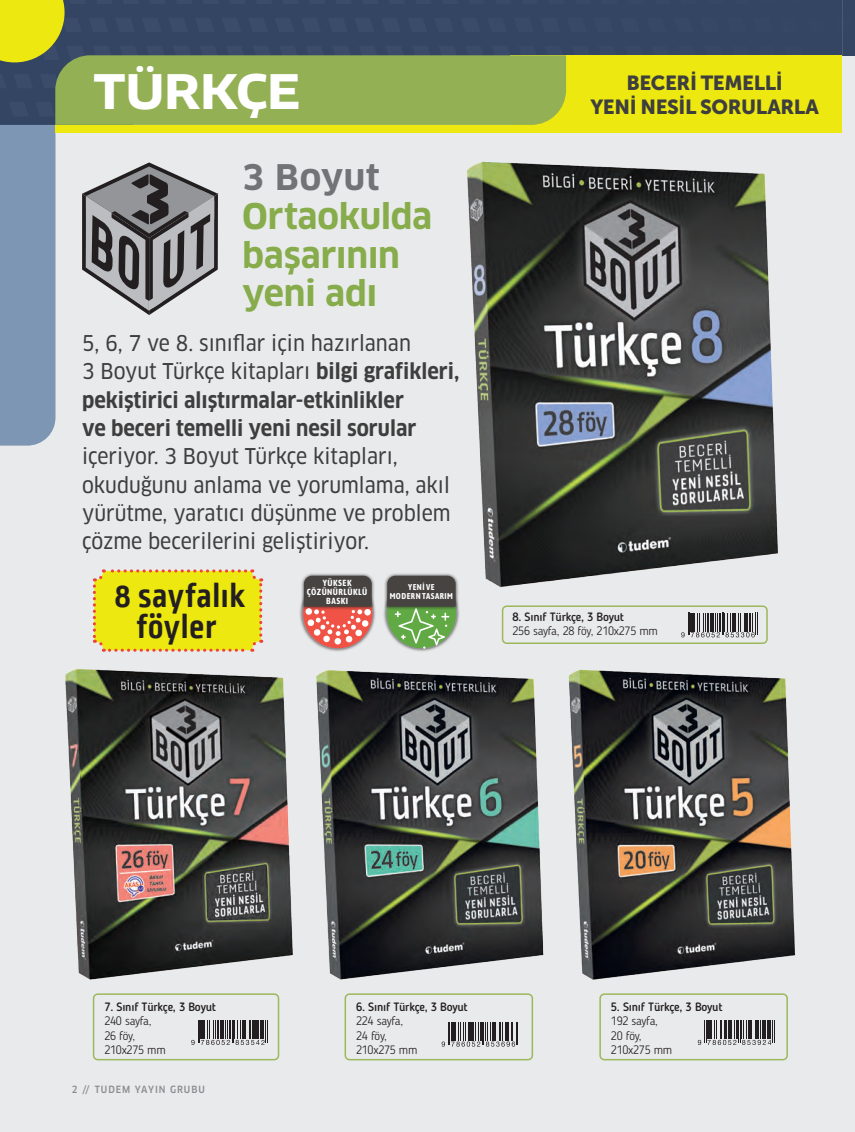
<style>
.page{position:relative;width:855px;height:1132px;background:#fff}
.page>*{position:absolute;margin:0;border:0;box-sizing:border-box;transform-origin:0 0}
.t1{font:700 expanded 46.5px "Clan Pro";letter-spacing:-.02em;color:#fff}
.t2{font:700 35.4px/31.2px "Ropa Mix PTT";letter-spacing:.02em;color:#231f20;text-align:center}
.t3{font:700 34.5px/38.8px "Clan Pro";letter-spacing:-.01em;color:#87ac4b}
.t4{font:700 34.5px "Clan Pro";letter-spacing:.015em;color:#727376}
.t5{font:21.3px/28.3px "Clan Pro Narr News";color:#3e3e3f}
.t6{font:700 21.3px/28.3px "Clan Pro Narr";color:#3e3e3f}
.t7{font:20.25px/24px "Museo Sans 900";letter-spacing:-.02em;color:#3e3e3f;text-align:center}
.t8{font:300 12px/14.4px "Blogger Sans";letter-spacing:-.02em;color:#231f20}
.t9{font:500 12px "Blogger Sans";letter-spacing:-.02em;color:#231f20}
.t10{font:500 9.75px "Clan Pro Narr";letter-spacing:.1em;color:#8b8d90}
.t11{font:700 8.85px/8.7px "Asap Condensed";letter-spacing:.055em;color:#fff;text-align:center}
.t12{font:700 8.4px/8.6px "Asap Condensed";letter-spacing:.05em;color:#fff;text-align:center}
.s1{font-family:"Clan Pro Narr";font-weight:700}
</style>
<div class="page">
<div style="left:0;top:125px;width:855px;height:1006px;background:#e9eaeb"></div>
<svg style="left:833px;top:0;width:22px;height:125px"></svg>
<div style="left:842px;top:56px;width:13px;height:61px;background:#e9eaeb"></div>
<div style="left:510px;top:55px;width:332px;height:70px;background:#ece810"></div>
<img style="left:443px;top:445px;width:360px;height:155px">
<img style="left:299px;top:649px;width:230px;height:349px">
<img style="left:529px;top:649px;width:285px;height:349px">
<img style="left:19px;top:643px;width:280px;height:355px">
<div style="left:599px;top:993px;width:189px;height:66px;border:2px solid #9cb85c;border-radius:4px"></div>
<div style="left:344px;top:993px;width:189px;height:66px;border:2px solid #9cb85c;border-radius:4px"></div>
<div style="left:93px;top:993px;width:186px;height:66px;border:2px solid #9cb85c;border-radius:4px"></div>
<div style="left:502px;top:605px;width:265px;height:38px;border:2px solid #9cb85c;border-radius:4px"></div>
<svg style="left:93px;top:569px;width:169px;height:82px;background:#ebe11c"></svg>
<div style="left:299px;top:588px;width:78px;height:64px;background:#231f20;opacity:.75"></div>
<div style="left:300px;top:572px;width:75px;height:38px;background:#231f20;opacity:.75"></div>
<svg style="left:302px;top:575px;width:71px;height:74px;background:#a66f6a"></svg>
<div style="left:382px;top:584px;width:78px;height:68px;background:#231f20;opacity:.75"></div>
<div style="left:384px;top:572px;width:75px;height:38px;background:#231f20;opacity:.75"></div>
<svg style="left:386px;top:575px;width:71px;height:74px;background:#6e8861"></svg>
<svg style="left:441px;top:1021px;width:77px;height:25px;background:#8e8c8d"></svg>
<svg style="left:698px;top:1019px;width:76px;height:25px;background:#888687"></svg>
<svg style="left:191px;top:1019px;width:77px;height:25px;background:#878586"></svg>
<svg style="left:681px;top:612px;width:77px;height:25px;background:#8d8c8d"></svg>
<div style="left:55px;top:125px;width:787px;height:8px;background:#ece810"></div>
<svg style="left:0;top:0;width:826px;height:445px;background:#9ea591"></svg>
<h1 class="t1" style="left:94px;top:64px;width:208px">TÜRKÇE</h1>
<h3 class="t4" style="left:242px;top:157px;width:139px">3 Boyut</h3>
<h3 class="t3" style="left:242px;top:197px;width:192px">Ortaokulda başarının yeni adı</h3>
<p class="t5" style="left:82px;top:329px;width:379px">5, 6, 7 ve 8. sınıflar için hazırlanan<br>3 Boyut Türkçe kitapları <span class="s1">bilgi grafikleri,</span></p>
<p class="t6" style="left:82px;top:385px;width:336px">pekiştirici alıştırmalar-etkinlikler ve beceri temelli yeni nesil sorular</p>
<p class="t5" style="left:82px;top:442px;width:370px">içeriyor. 3 Boyut Türkçe kitapları, okuduğunu anlama ve yorumlama, akıl yürütme, yaratıcı düşünme ve problem çözme becerilerini geliştiriyor.</p>
<h2 class="t2" style="left:115px;top:581px;width:132px">8 sayfalık föyler</h2>
<p class="t11" style="left:307px;top:578px;width:62px">YÜKSEK<br>ÇÖZÜNÜRLÜKLÜ<br>BASKI</p>
<p class="t12" style="left:390px;top:582px;width:65px">YENİ VE<br>MODERN TASARIM</p>
<p class="t7" style="left:590px;top:70px;width:230px">BECERİ TEMELLİ<br>YENİ NESİL SORULARLA</p>
<p class="t9" style="left:512px;top:609px;width:113px">8. Sınıf Türkçe, 3 Boyut</p>
<p class="t8" style="left:512px;top:623px;width:147px">256 sayfa, 28 föy, 210x275 mm</p>
<p class="t9" style="left:104px;top:999px;width:113px">7. Sınıf Türkçe, 3 Boyut</p>
<p class="t8" style="left:104px;top:1013px;width:63px">240 sayfa,<br>26 föy,<br>210x275 mm</p>
<p class="t10" style="left:72px;top:1083px;width:134px">2 // TUDEM YAYIN GRUBU</p>
<p class="t9" style="left:356px;top:999px;width:113px">6. Sınıf Türkçe, 3 Boyut</p>
<p class="t8" style="left:356px;top:1013px;width:63px">224 sayfa,<br>24 föy,<br>210x275 mm</p>
<p class="t9" style="left:611px;top:999px;width:113px">5. Sınıf Türkçe, 3 Boyut</p>
<p class="t8" style="left:611px;top:1013px;width:63px">192 sayfa,<br>20 föy,<br>210x275 mm</p>
</div>
